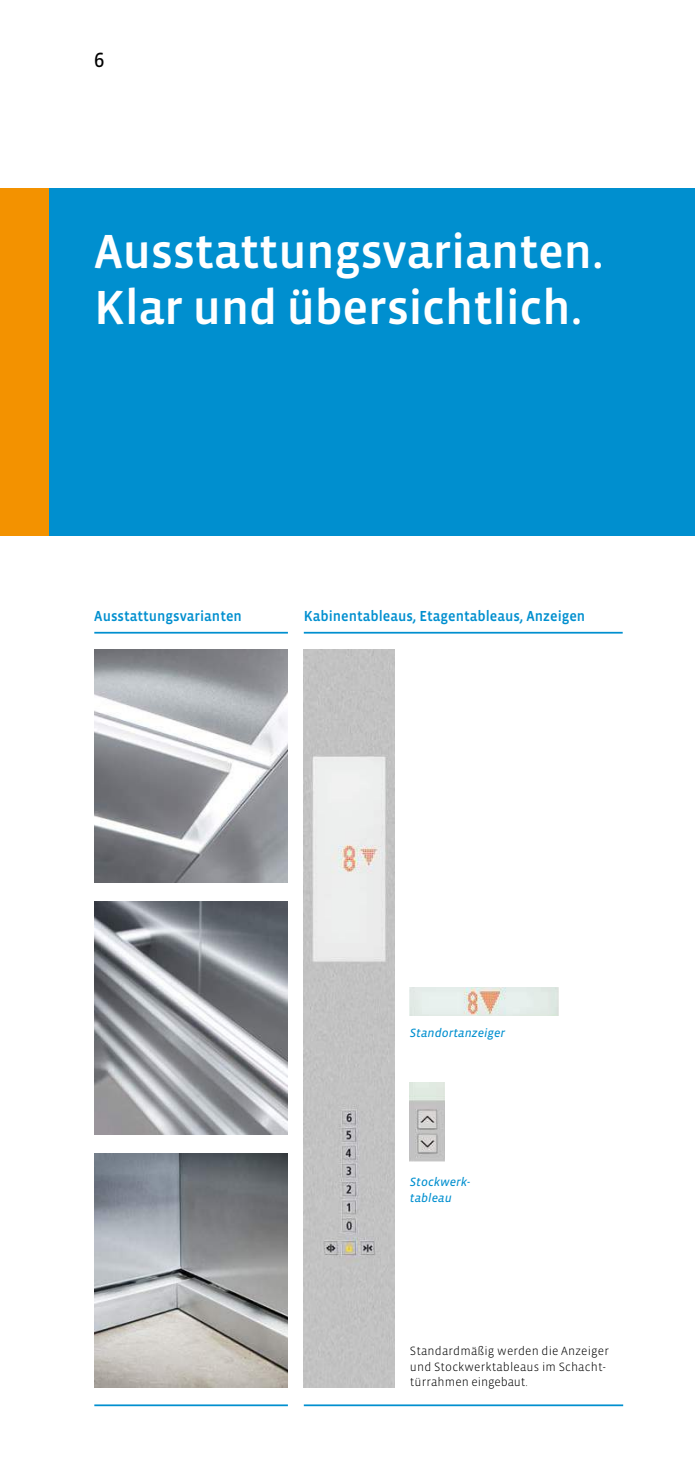
<style>
.page{position:relative;width:695px;height:1474px;background:#fff}
.page>*{position:absolute;margin:0;border:0;box-sizing:border-box;transform-origin:0 0}
.t1{font:500 49px/56px "Vista Sans OT";letter-spacing:-.01em;color:#fff}
.t2{font:21px "Vista Sans OT";color:#000}
.t3{font:500 14.88px "Vista Sans OT";color:#008fcf;scale:.96 1}
.t4{font:300 12.25px/15.8px "Vista Sans OT";letter-spacing:.01em;color:#000}
.t5{font:italic 12.25px/15.8px "Vista Sans OT";color:#008fcf}
</style>
<div class="page">
<div style="left:0;top:189px;width:50px;height:347px;background:#f39200"></div>
<div style="left:50px;top:189px;width:644px;height:347px;background:#008fcf"></div>
<img style="left:410px;top:987px;width:148px;height:28px">
<hr style="left:304px;top:632px;width:318px;height:1px;background:#008fcf">
<hr style="left:304px;top:1404px;width:319px;height:2px;background:#008fcf">
<img style="left:304px;top:649px;width:90px;height:737px">
<img style="left:410px;top:1082px;width:34px;height:79px">
<img style="left:94px;top:649px;width:194px;height:233px">
<hr style="left:94px;top:632px;width:194px;height:1px;background:#008fcf">
<img style="left:94px;top:901px;width:194px;height:233px">
<img style="left:94px;top:1153px;width:194px;height:233px">
<hr style="left:94px;top:1404px;width:194px;height:2px;background:#008fcf">
<h2 class="t2" style="left:94px;top:49px;width:12px">6</h2>
<h1 class="t1" style="left:94px;top:224px;width:511px">Ausstattungsvarianten.<br>Klar und übersichtlich.</h1>
<p class="t3" style="left:94px;top:608px;width:155px">Ausstattungsvarianten</p>
<p class="t3" style="left:304px;top:608px;width:295px">Kabinentableaus, Etagentableaus, Anzeigen</p>
<p class="t5" style="left:410px;top:1025px;width:97px">Standortanzeiger</p>
<p class="t5" style="left:410px;top:1174px;width:62px">Stockwerk&shy;tableau</p>
<p class="t4" style="left:410px;top:1342px;width:200px">Standardmäßig werden die Anzeiger und Stockwerktableaus im Schacht&shy;türrahmen eingebaut.</p>
</div>
